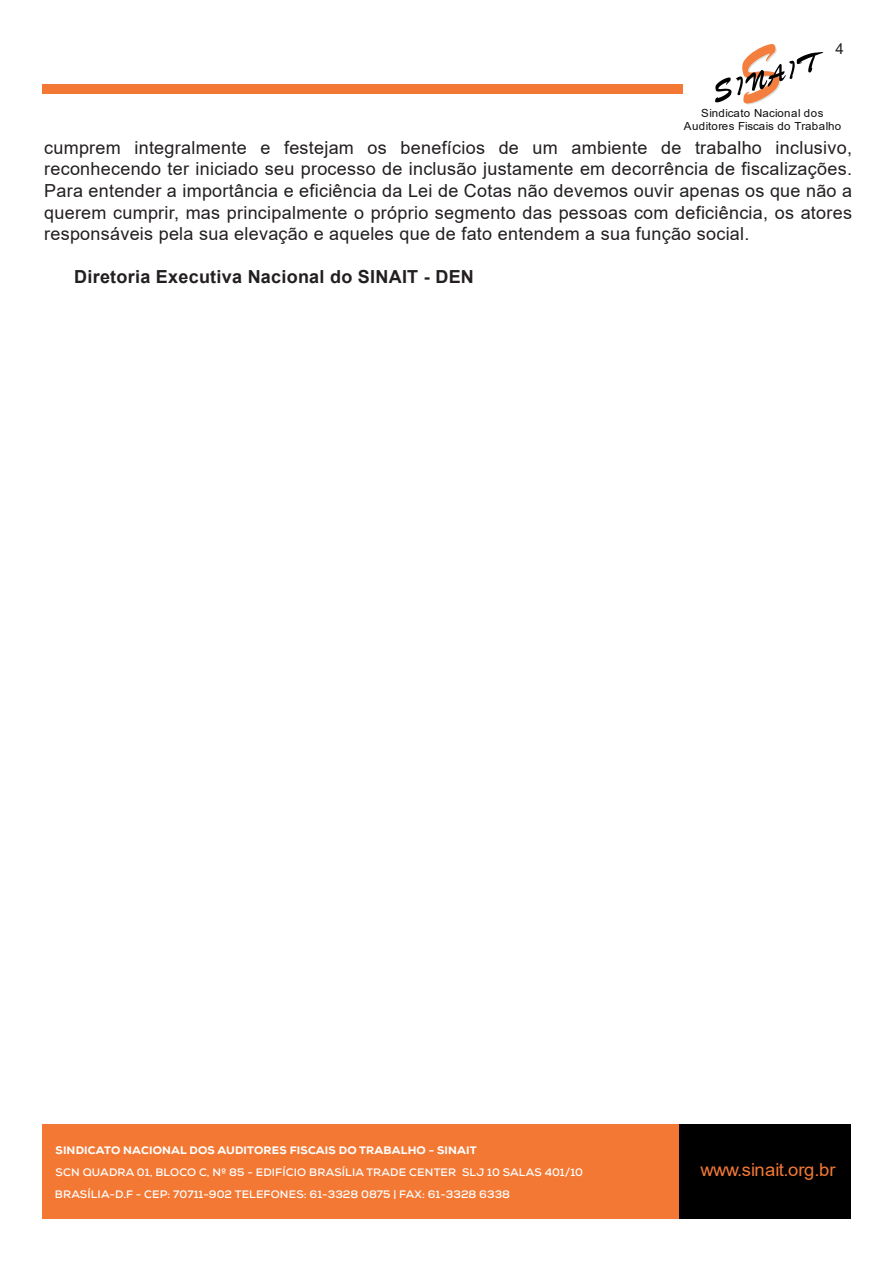
<style>
.page{position:relative;width:893px;height:1263px;background:#fff}
.page>*{position:absolute;margin:0;border:0;box-sizing:border-box;transform-origin:0 0}
.t1{font:18px/21.6px "Arial";letter-spacing:.015em;color:#231f20;text-align:justify}
.t2{font:700 18px "Arial";letter-spacing:.015em;color:#231f20}
.t3{font:17.85px "Arial";letter-spacing:-.01em;color:#f37834}
.t4{font:15px "Arial";color:#231f20}
.t5{font:11.1px/13.4px "Arial";letter-spacing:.035em;color:#0e0d0f;text-align:center}
.t6{font:700 10.8px/22.8px "Nexa";letter-spacing:.015em;color:#fff}
.t7{font:800 10.8px "Nexa";letter-spacing:.015em;color:#fff}
</style>
<div class="page">
<div style="left:43px;top:1124px;width:807px;height:94px;background:#f37834"></div>
<div style="left:679px;top:1124px;width:171px;height:94px;background:#000001"></div>
<div style="left:43px;top:84px;width:640px;height:10px;background:#f37834"></div>
<svg style="left:715px;top:44px;width:109px;height:61px"></svg>
<p class="t4" style="left:835px;top:39px;width:10px">4</p>
<p class="t5" style="left:684px;top:106px;width:159px">Sindicato Nacional dos<br>Auditores Fiscais do Trabalho</p>
<p class="t1" style="left:44px;top:137px;width:809px">cumprem integralmente e festejam os benefícios de um ambiente de trabalho inclusivo, reconhecendo ter iniciado seu processo de inclusão justamente em decorrência de fiscalizações.<br>Para entender a importância e eficiência da Lei de Cotas não devemos ouvir apenas os que não a querem cumprir, mas principalmente o próprio segmento das pessoas com deficiência, os atores responsáveis pela sua elevação e aqueles que de fato entendem a sua função social.</p>
<p class="t2" style="left:74px;top:264px;width:401px">Diretoria Executiva Nacional do SINAIT - DEN</p>
<p class="t7" style="left:56px;top:1143px;width:423px">SINDICATO NACIONAL DOS AUDITORES FISCAIS DO TRABALHO - SINAIT</p>
<p class="t6" style="left:55px;top:1160px;width:530px">SCN QUADRA 01, BLOCO C, Nº 85 - EDIFÍCIO BRASÍLIA TRADE CENTER SLJ 10 SALAS 401/10<br>BRASÍLIA-D.F - CEP: 70711-902 TELEFONES: 61-3328 0875 | FAX: 61-3328 6338</p>
<p class="t3" style="left:700px;top:1157px;width:137px">www.sinait.org.br</p>
</div>
